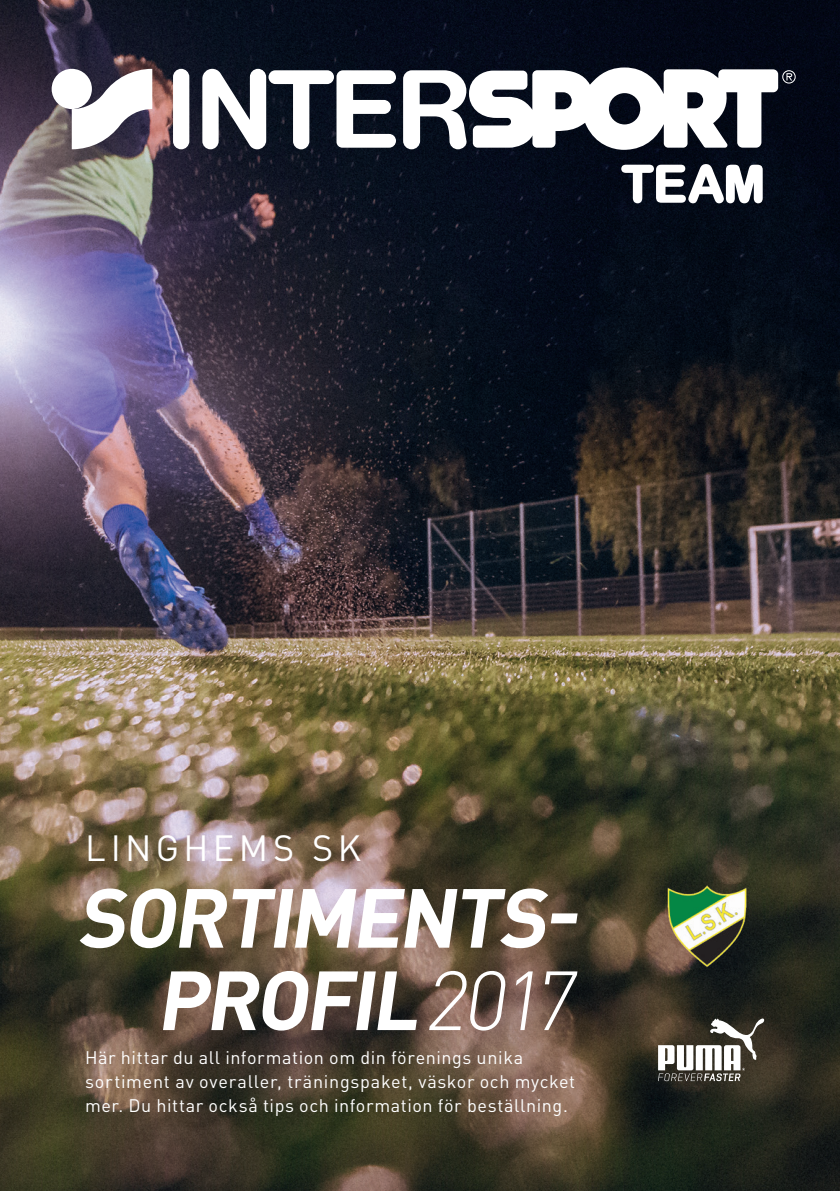
<style>
.page{position:relative;width:840px;height:1191px;background:#fff}
.page>*{position:absolute;margin:0;border:0;box-sizing:border-box;transform-origin:0 0}
.t1{font:700 82.4px/82.4px "DIN Pro";color:#fff;text-align:right}
.t2{font:36px "DIN Pro";letter-spacing:.12em;color:#fff}
.t3{font:18px/24px "DIN Pro";letter-spacing:.035em;color:#fff}
.s1{font-weight:300}
</style>
<div class="page">
<img style="left:0;top:0;width:839px;height:1191px">
<img style="left:665px;top:884px;width:83px;height:83px">
<svg style="left:657px;top:1018px;width:106px;height:63px"></svg>
<div style="left:52px;top:69px;width:40px;height:40px;background:#fff;border-radius:50%"></div>
<svg style="left:72px;top:69px;width:80px;height:80px"></svg>
<div style="left:173px;top:69px;width:16px;height:80px;background:#fff;border-radius:8px"></div>
<svg style="left:202px;top:69px;width:194px;height:80px"></svg>
<svg style="left:403px;top:67px;width:392px;height:83px"></svg>
<svg style="left:621px;top:164px;width:141px;height:39px"></svg>
<h2 class="t2" style="left:85px;top:823px;width:277px">LINGHEMS SK</h2>
<h1 class="t1" style="left:77px;top:873px;width:516px">SORTIMENTS-<br>PROFIL<span class="s1">2017</span></h1>
<p class="t3" style="left:85px;top:1044px;width:491px">Här hittar du all information om din förenings unika sortiment av overaller, träningspaket, väskor och mycket mer. Du hittar också tips och information för beställning.</p>
</div>
